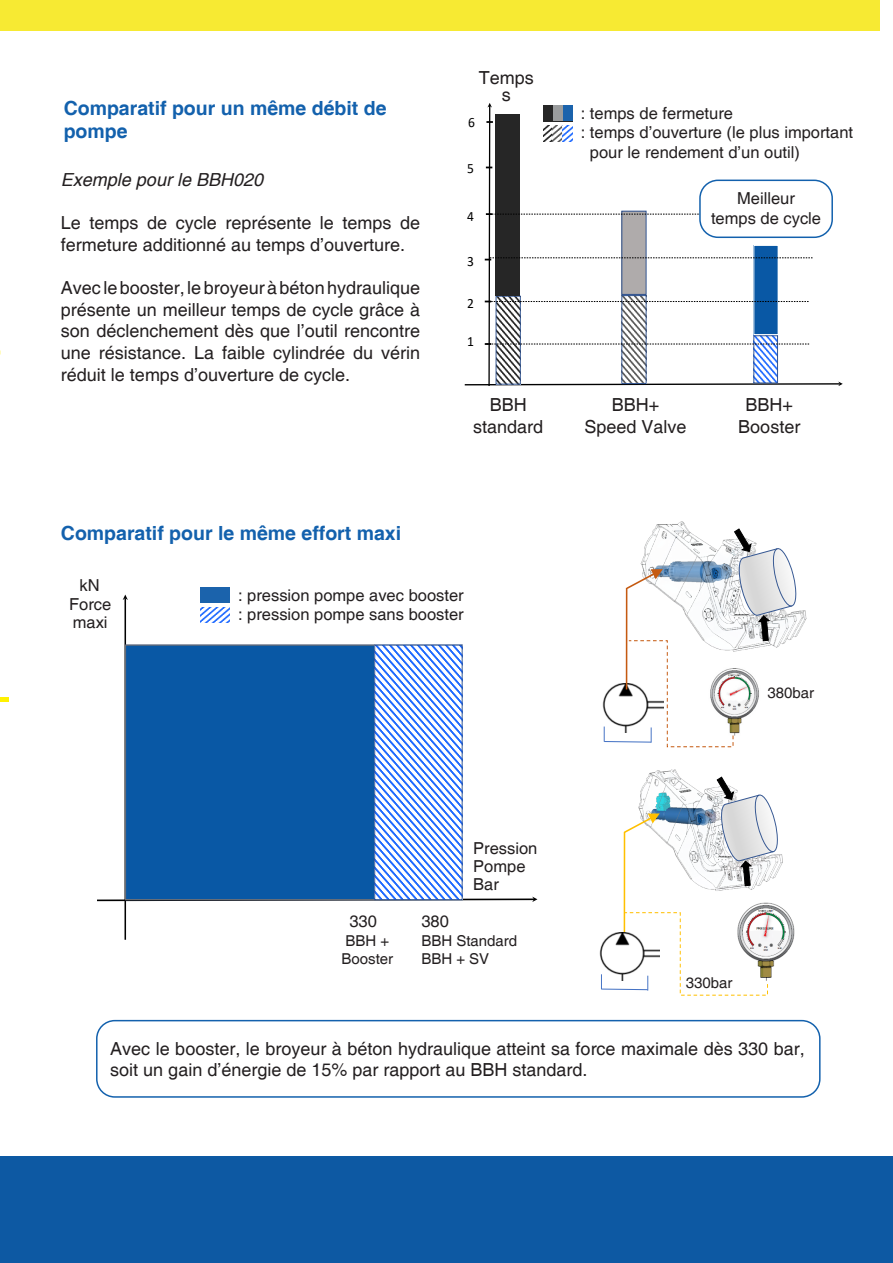
<style>
.page{position:relative;width:893px;height:1263px;background:#fff}
.page>*{position:absolute;margin:0;border:0;box-sizing:border-box;transform-origin:0 0}
.t1{font:700 19.5px/23.4px "Helvetica";color:#1361ad}
.t2{font:18px/21.6px "Helvetica";color:#231f20}
.t3{font:italic 18px "Helvetica";color:#231f20}
.t4{font:16.5px/19.8px "Helvetica";color:#231f20}
.t5{font:15px/18px "Helvetica";color:#231f20}
.t6{font:14.1px "Calibri";color:#000;scale:.96 1}
</style>
<div class="page">
<div style="left:0;top:1156px;width:893px;height:107px;background:#0d59a3"></div>
<div style="left:0;top:0;width:879px;height:31px;background:#f7ea33"></div>
<img style="left:656px;top:521px;width:151px;height:108px">
<img style="left:602px;top:698px;width:2px;height:35px">
<svg style="left:604px;top:526px;width:197px;height:222px"></svg>
<div style="left:765px;top:682px;width:51px;height:21px;background:#fff"></div>
<svg style="left:97px;top:896px;width:440px;height:6px"></svg>
<hr style="left:124px;top:598px;width:2px;height:341px;background:#000">
<svg style="left:123px;top:594px;width:5px;height:6px"></svg>
<div style="left:126px;top:645px;width:249px;height:255px;background:#0958a5"></div>
<div style="left:125px;top:645px;width:250px;height:255px;border:1px solid #767171"></div>
<svg style="left:376px;top:647px;width:85px;height:251px"></svg>
<div style="left:374px;top:645px;width:89px;height:255px;border:1px solid #2f528f"></div>
<div style="left:96px;top:1020px;width:725px;height:78px;border:2px solid #1361ad;border-radius:18px"></div>
<img style="left:623px;top:769px;width:132px;height:130px">
<svg style="left:714px;top:774px;width:69px;height:113px"></svg>
<svg style="left:623px;top:813px;width:37px;height:21px"></svg>
<hr style="left:624px;top:832px;width:1px;height:100px;background:#ffc000">
<img style="left:599px;top:946px;width:2px;height:14px">
<img style="left:745px;top:902px;width:50px;height:76px">
<svg style="left:601px;top:912px;width:167px;height:84px"></svg>
<div style="left:200px;top:587px;width:30px;height:16px;background:#1b63ac"></div>
<svg style="left:200px;top:607px;width:30px;height:16px"></svg>
<svg style="left:464px;top:103px;width:379px;height:283px"></svg>
<svg style="left:0;top:697px;width:9px;height:4px"></svg>
<p class="t2" style="left:479px;top:68px;width:57px">Temps</p>
<p class="t2" style="left:502px;top:84px;width:10px">s</p>
<p class="t1" style="left:64px;top:97px;width:324px">Comparatif pour un même débit de pompe</p>
<p class="t4" style="left:581px;top:104px;width:154px">: temps de fermeture</p>
<p class="t6" style="left:468px;top:112px;width:9px">6</p>
<p class="t4" style="left:590px;top:123px;width:265px;text-indent:-9px">: temps d’ouverture (le plus important pour le rendement d’un outil)</p>
<p class="t6" style="left:621px;top:152px;width:9px;rotate:-90deg">4</p>
<p class="t6" style="left:665px;top:152px;width:9px;rotate:-90deg">3</p>
<p class="t6" style="left:707px;top:152px;width:9px;rotate:-90deg">2</p>
<p class="t6" style="left:745px;top:152px;width:9px;rotate:-90deg">1</p>
<p class="t3" style="left:61px;top:169px;width:204px">Exemple pour le BBH020</p>
<p class="t2" style="left:61px;top:213px;width:361px">Le temps de cycle représente le temps de fermeture additionné au temps d’ouverture.</p>
<p class="t2" style="left:61px;top:278px;width:361px;text-align:justify">Avec le booster, le broyeur à béton hydraulique présente un meilleur temps de cycle grâce à son déclenchement dès que l’outil rencontre une résistance. La faible cylindrée du vérin réduit le temps d’ouverture de cycle.</p>
<p class="t6" style="left:361px;top:296px;width:9px;rotate:-90deg">6</p>
<p class="t6" style="left:407px;top:297px;width:9px;rotate:-90deg">5</p>
<p class="t6" style="left:467px;top:159px;width:9px">5</p>
<p class="t6" style="left:467px;top:207px;width:9px">4</p>
<p class="t6" style="left:467px;top:252px;width:9px">3</p>
<p class="t6" style="left:467px;top:294px;width:9px">2</p>
<p class="t6" style="left:467px;top:331px;width:9px">1</p>
<p class="t2" style="left:490px;top:395px;width:39px">BBH</p>
<p class="t2" style="left:473px;top:417px;width:72px">standard</p>
<p class="t6" style="left:469px;top:432px;width:9px;rotate:-90deg">3</p>
<p class="t6" style="left:511px;top:432px;width:9px;rotate:-90deg">2</p>
<p class="t1" style="left:61px;top:523px;width:342px">Comparatif pour le même effort maxi</p>
<p class="t4" style="left:80px;top:576px;width:22px">kN</p>
<p class="t4" style="left:69px;top:595px;width:44px">Force</p>
<p class="t4" style="left:73px;top:613px;width:36px">maxi</p>
<p class="t4" style="left:238px;top:585px;width:227px">: pression pompe avec booster</p>
<p class="t4" style="left:238px;top:605px;width:227px">: pression pompe sans booster</p>
<p class="t4" style="left:737px;top:189px;width:59px">Meilleur</p>
<p class="t4" style="left:711px;top:208px;width:112px">temps de cycle</p>
<p class="t2" style="left:612px;top:395px;width:49px">BBH+</p>
<p class="t2" style="left:584px;top:417px;width:104px">Speed Valve</p>
<p class="t2" style="left:745px;top:395px;width:49px">BBH+</p>
<p class="t2" style="left:738px;top:417px;width:64px">Booster</p>
<p class="t5" style="left:767px;top:684px;width:48px">380bar</p>
<p class="t4" style="left:473px;top:839px;width:66px">Pression</p>
<p class="t4" style="left:473px;top:857px;width:54px">Pompe</p>
<p class="t4" style="left:473px;top:875px;width:27px">Bar</p>
<p class="t4" style="left:349px;top:912px;width:29px">330</p>
<p class="t4" style="left:421px;top:912px;width:29px">380</p>
<p class="t5" style="left:341px;top:932px;width:53px">BBH +<br>Booster</p>
<p class="t5" style="left:421px;top:932px;width:97px">BBH Standard</p>
<p class="t5" style="left:421px;top:950px;width:69px">BBH + SV</p>
<p class="t5" style="left:686px;top:974px;width:48px">330bar</p>
<p class="t2" style="left:110px;top:1038px;width:696px">Avec le booster, le broyeur à béton hydraulique atteint sa force maximale dès 330 bar, soit un gain d’énergie de 15% par rapport au BBH standard.</p>
</div>
